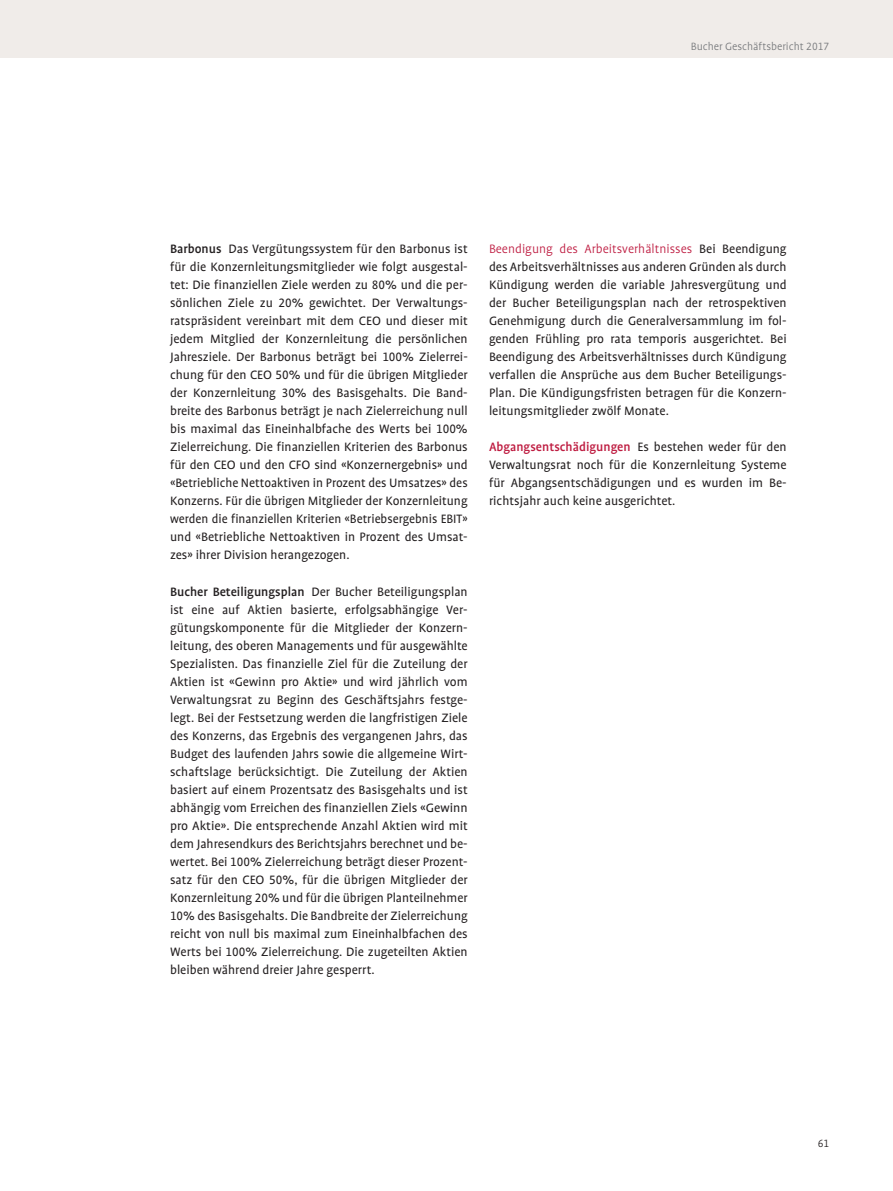
<style>
.page{position:relative;width:893px;height:1191px;background:#fff}
.page>*{position:absolute;margin:0;border:0;box-sizing:border-box;transform-origin:0 0}
.t1{font:13.8px/18px "Bucher Profile";color:#231f20;text-align:justify}
.t2{font:300 12px "Bucher Profile";color:#76787b}
.t3{font:300 12px "Bucher Profile";color:#231f20}
.s1{font-weight:500}
.s2{font-weight:300;color:#be1b40}
.s3{font-weight:500;color:#be1b40}
</style>
<div class="page">
<div style="left:0;top:0;width:893px;height:57px;background:#f0ece9"></div>
<p class="t2" style="left:691px;top:40px;width:140px">Bucher Geschäftsbericht 2017</p>
<p class="t1" style="left:170px;top:240px;width:299px"><span class="s1">Barbonus</span> Das Vergütungssystem für den Barbonus ist für die Konzernleitungsmitglieder wie folgt ausgestal&shy;tet: Die finanziellen Ziele werden zu 80% und die per&shy;sönlichen Ziele zu 20% gewichtet. Der Verwaltungs&shy;ratspräsident vereinbart mit dem CEO und dieser mit jedem Mitglied der Konzernleitung die persönlichen Jahresziele. Der Barbonus beträgt bei 100% Zielerrei&shy;chung für den CEO 50% und für die übrigen Mitglieder der Konzernleitung 30% des Basisgehalts. Die Band&shy;breite des Barbonus beträgt je nach Zielerreichung null bis maximal das Eineinhalbfache des Werts bei 100% Zielerreichung. Die finanziellen Kriterien des Barbonus für den CEO und den CFO sind «Konzernergebnis» und «Betriebliche Nettoaktiven in Prozent des Umsatzes» des Konzerns. Für die übrigen Mitglieder der Konzernleitung werden die finanziellen Kriterien «Betriebsergebnis EBIT» und «Betriebliche Nettoaktiven in Prozent des Umsat&shy;zes» ihrer Division herangezogen.</p>
<p class="t1" style="left:170px;top:582px;width:299px"><span class="s1">Bucher Beteiligungsplan</span> Der Bucher Beteiligungsplan ist eine auf Aktien basierte, erfolgsabhängige Ver&shy;gütungskomponente für die Mitglieder der Konzern&shy;leitung, des oberen Managements und für ausgewählte Spezialisten. Das finanzielle Ziel für die Zuteilung der Aktien ist «Gewinn pro Aktie» und wird jährlich vom Verwaltungsrat zu Beginn des Geschäftsjahrs festge&shy;legt. Bei der Festsetzung werden die langfristigen Ziele des Konzerns, das Ergebnis des vergangenen Jahrs, das Budget des laufenden Jahrs sowie die allgemeine Wirt&shy;schaftslage berücksichtigt. Die Zuteilung der Aktien basiert auf einem Prozentsatz des Basisgehalts und ist abhängig vom Erreichen des finanziellen Ziels «Gewinn pro Aktie». Die entsprechende Anzahl Aktien wird mit dem Jahresendkurs des Berichtsjahrs berechnet und be&shy;wertet. Bei 100% Zielerreichung beträgt dieser Prozent&shy;satz für den CEO 50%, für die übrigen Mitglieder der Konzernleitung 20% und für die übrigen Planteilnehmer 10% des Basisgehalts. Die Bandbreite der Zielerreichung reicht von null bis maximal zum Eineinhalbfachen des Werts bei 100% Zielerreichung. Die zugeteilten Aktien bleiben während dreier Jahre gesperrt.</p>
<p class="t1" style="left:489px;top:240px;width:299px"><span class="s2">Beendigung des Arbeitsverhältnisses</span> Bei Beendigung des Arbeitsverhältnisses aus anderen Gründen als durch Kündigung werden die variable Jahresvergütung und der Bucher Beteiligungsplan nach der retrospektiven Genehmigung durch die Generalversammlung im fol&shy;genden Frühling pro rata temporis ausgerichtet. Bei Beendigung des Arbeitsverhältnisses durch Kündigung verfallen die Ansprüche aus dem Bucher Beteiligungs-Plan. Die Kündigungsfristen betragen für die Konzern&shy;leitungsmitglieder zwölf Monate.</p>
<p class="t1" style="left:489px;top:438px;width:299px"><span class="s3">Abgangsentschädigungen</span> Es bestehen weder für den Verwaltungsrat noch für die Konzernleitung Systeme für Abgangsentschädigungen und es wurden im Be&shy;richtsjahr auch keine ausgerichtet.</p>
<p class="t3" style="left:818px;top:1137px;width:13px">61</p>
</div>
